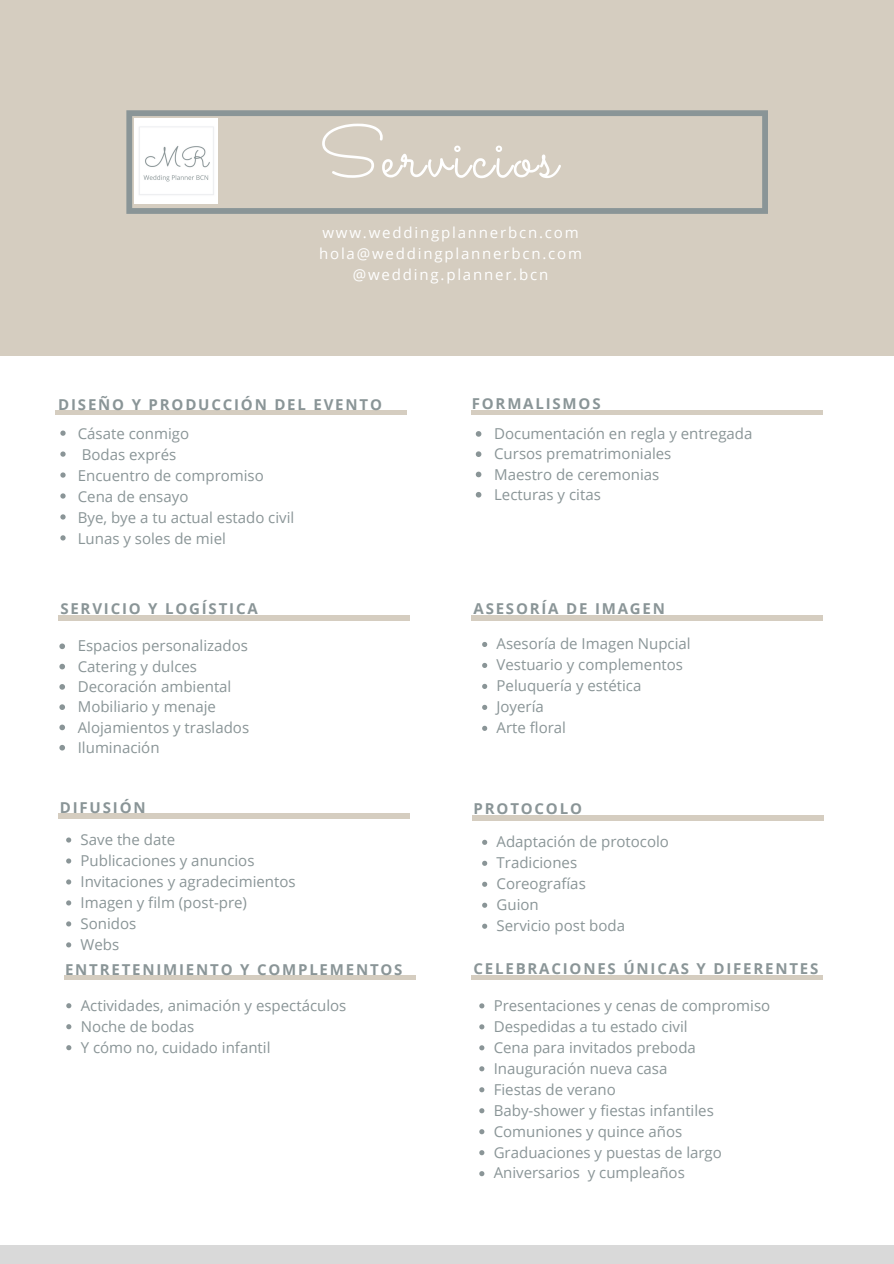
<style>
.page{position:relative;width:894px;height:1264px;background:#fff}
.page>*{position:absolute;margin:0;border:0;box-sizing:border-box;transform-origin:0 0}
.t1{font:72px "Sacramento";letter-spacing:.04em;color:#fff}
.t2{font:15px/21px "Open Sans";color:#8a9597}
.t3{font:700 15px "Open Sans";letter-spacing:.12em;color:#8a9597}
.t4{font:15px/20.9px "Open Sans";letter-spacing:.12em;color:#fff;text-align:center}
</style>
<div class="page">
<div style="left:0;top:1245px;width:893px;height:18px;background:#d9d9d9"></div>
<hr style="left:55px;top:410px;width:352px;height:4px;background:#d5cdc0">
<div style="left:58px;top:813px;width:352px;height:5px;background:#d5cdc0"></div>
<hr style="left:471px;top:410px;width:351px;height:4px;background:#d5cdc0">
<div style="left:471px;top:815px;width:352px;height:5px;background:#d5cdc0"></div>
<svg style="left:66px;top:837px;width:5px;height:5px"></svg>
<svg style="left:66px;top:858px;width:5px;height:5px"></svg>
<svg style="left:66px;top:879px;width:5px;height:5px"></svg>
<svg style="left:66px;top:900px;width:5px;height:5px"></svg>
<svg style="left:66px;top:921px;width:5px;height:5px"></svg>
<svg style="left:66px;top:942px;width:5px;height:5px"></svg>
<div style="left:471px;top:615px;width:351px;height:5px;background:#d5cdc0"></div>
<svg style="left:60px;top:430px;width:6px;height:6px"></svg>
<svg style="left:60px;top:451px;width:6px;height:6px"></svg>
<svg style="left:60px;top:472px;width:6px;height:5px"></svg>
<svg style="left:60px;top:493px;width:6px;height:5px"></svg>
<svg style="left:60px;top:514px;width:6px;height:5px"></svg>
<svg style="left:60px;top:535px;width:6px;height:5px"></svg>
<svg style="left:475px;top:431px;width:6px;height:6px"></svg>
<svg style="left:475px;top:451px;width:6px;height:6px"></svg>
<svg style="left:475px;top:471px;width:6px;height:6px"></svg>
<svg style="left:475px;top:492px;width:6px;height:5px"></svg>
<svg style="left:482px;top:642px;width:5px;height:5px"></svg>
<svg style="left:482px;top:663px;width:5px;height:5px"></svg>
<svg style="left:482px;top:684px;width:5px;height:5px"></svg>
<svg style="left:482px;top:704px;width:5px;height:6px"></svg>
<svg style="left:482px;top:725px;width:5px;height:6px"></svg>
<div style="left:58px;top:615px;width:352px;height:5px;background:#d5cdc0"></div>
<svg style="left:59px;top:643px;width:6px;height:6px"></svg>
<svg style="left:59px;top:663px;width:6px;height:6px"></svg>
<svg style="left:59px;top:684px;width:6px;height:5px"></svg>
<svg style="left:59px;top:704px;width:6px;height:6px"></svg>
<svg style="left:59px;top:724px;width:6px;height:6px"></svg>
<svg style="left:59px;top:745px;width:6px;height:5px"></svg>
<svg style="left:482px;top:839px;width:5px;height:5px"></svg>
<svg style="left:482px;top:860px;width:5px;height:5px"></svg>
<svg style="left:482px;top:881px;width:5px;height:5px"></svg>
<svg style="left:482px;top:902px;width:5px;height:5px"></svg>
<svg style="left:482px;top:923px;width:5px;height:5px"></svg>
<hr style="left:64px;top:975px;width:351px;height:4px;background:#d5cdc0">
<svg style="left:66px;top:1003px;width:5px;height:5px"></svg>
<svg style="left:66px;top:1024px;width:5px;height:5px"></svg>
<svg style="left:66px;top:1045px;width:5px;height:5px"></svg>
<hr style="left:471px;top:975px;width:351px;height:4px;background:#d5cdc0">
<svg style="left:479px;top:1003px;width:5px;height:5px"></svg>
<svg style="left:479px;top:1024px;width:5px;height:5px"></svg>
<svg style="left:479px;top:1045px;width:5px;height:5px"></svg>
<svg style="left:479px;top:1066px;width:5px;height:5px"></svg>
<svg style="left:479px;top:1087px;width:5px;height:5px"></svg>
<svg style="left:479px;top:1108px;width:5px;height:5px"></svg>
<svg style="left:479px;top:1129px;width:5px;height:5px"></svg>
<svg style="left:479px;top:1150px;width:5px;height:5px"></svg>
<svg style="left:479px;top:1171px;width:5px;height:5px"></svg>
<div style="left:0;top:0;width:893px;height:355px;background:#d5cdc0"></div>
<svg style="left:126px;top:110px;width:641px;height:104px"></svg>
<img style="left:134px;top:119px;width:84px;height:84px">
<h1 class="t1" style="left:318px;top:109px;width:240px">Servicios</h1>
<p class="t4" style="left:319px;top:222px;width:264px">www.weddingplannerbcn.com hola@weddingplannerbcn.com @wedding.planner.bcn</p>
<p class="t3" style="left:58px;top:393px;width:325px">DISEÑO Y PRODUCCIÓN DEL EVENTO</p>
<p class="t2" style="left:78px;top:422px;width:218px">Cásate conmigo<br>Bodas exprés<br>Encuentro de compromiso<br>Cena de ensayo<br>Bye, bye a tu actual estado civil<br>Lunas y soles de miel</p>
<p class="t3" style="left:60px;top:598px;width:199px">SERVICIO Y LOGÍSTICA</p>
<p class="t2" style="left:78px;top:635px;width:173px;line-height:20.2px">Espacios personalizados<br>Catering y dulces<br>Decoración ambiental<br>Mobiliario y menaje<br>Alojamientos y traslados<br>Iluminación</p>
<p class="t3" style="left:60px;top:797px;width:87px">DIFUSIÓN</p>
<p class="t2" style="left:81px;top:828px;width:216px">Save the date<br>Publicaciones y anuncios<br>Invitaciones y agradecimientos<br>Imagen y film (post-pre)<br>Sonidos<br>Webs</p>
<p class="t3" style="left:65px;top:959px;width:339px">ENTRETENIMIENTO Y COMPLEMENTOS</p>
<p class="t2" style="left:81px;top:994px;width:267px">Actividades, animación y espectáculos<br>Noche de bodas<br>Y cómo no, cuidado infantil</p>
<p class="t3" style="left:471px;top:392px;width:130px">FORMALISMOS</p>
<p class="t2" style="left:494px;top:423px;width:260px;line-height:20.2px">Documentación en regla y entregada<br>Cursos prematrimoniales<br>Maestro de ceremonias<br>Lecturas y citas</p>
<p class="t3" style="left:473px;top:598px;width:193px">ASESORÍA DE IMAGEN</p>
<p class="t2" style="left:496px;top:633px;width:195px">Asesoría de Imagen Nupcial<br>Vestuario y complementos<br>Peluquería y estética<br>Joyería<br>Arte floral</p>
<p class="t3" style="left:473px;top:798px;width:110px">PROTOCOLO</p>
<p class="t2" style="left:496px;top:830px;width:174px">Adaptación de protocolo<br>Tradiciones<br>Coreografías<br>Guion<br>Servicio post boda</p>
<p class="t3" style="left:473px;top:958px;width:346px">CELEBRACIONES ÚNICAS Y DIFERENTES</p>
<p class="t2" style="left:493px;top:994px;width:278px">Presentaciones y cenas de compromiso<br>Despedidas a tu estado civil<br>Cena para invitados preboda<br>Inauguración nueva casa<br>Fiestas de verano<br>Baby-shower y fiestas infantiles<br>Comuniones y quince años<br>Graduaciones y puestas de largo<br>Aniversarios y cumpleaños</p>
</div>
